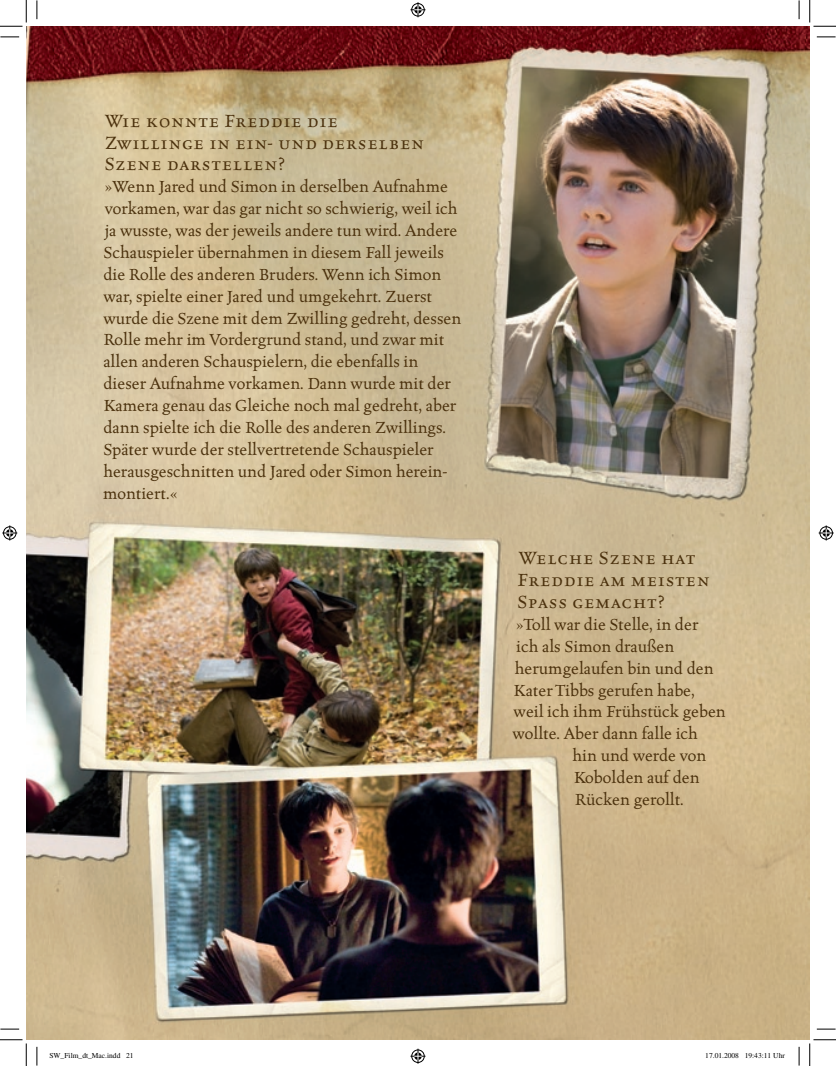
<style>
.page{position:relative;width:836px;height:1066px;background:#fff}
.page>*{position:absolute;margin:0;border:0;box-sizing:border-box;transform-origin:0 0}
.t1{font:20px/21.9px "Celestia Antiqua Std";letter-spacing:.03em;color:#4a300c}
.t2{font:18.12px/21.9px "Celestia Antiqua Std";letter-spacing:-.005em;color:#4a300c}
.t3{font:7.5px "Times";color:#000}
</style>
<div class="page">
<img style="left:26px;top:26px;width:783px;height:1014px">
<svg style="left:0;top:36px;width:19px;height:2px"></svg>
<svg style="left:816px;top:36px;width:19px;height:2px"></svg>
<svg style="left:0;top:1028px;width:19px;height:2px"></svg>
<svg style="left:816px;top:1028px;width:19px;height:2px"></svg>
<svg style="left:36px;top:0;width:2px;height:19px"></svg>
<svg style="left:36px;top:1047px;width:2px;height:18px"></svg>
<svg style="left:798px;top:0;width:1px;height:19px"></svg>
<svg style="left:798px;top:1047px;width:1px;height:18px"></svg>
<svg style="left:0;top:0;width:27px;height:27px"></svg>
<svg style="left:0;top:1039px;width:27px;height:27px"></svg>
<svg style="left:809px;top:0;width:27px;height:27px"></svg>
<svg style="left:809px;top:1039px;width:27px;height:27px"></svg>
<svg style="left:410px;top:2px;width:15px;height:15px"></svg>
<svg style="left:410px;top:1049px;width:15px;height:15px"></svg>
<svg style="left:2px;top:525px;width:15px;height:15px"></svg>
<svg style="left:818px;top:525px;width:15px;height:15px"></svg>
<p class="t1" style="left:105px;top:110px;width:321px">Wie konnte Freddie die<br>Zwillinge in ein- und derselben<br>Szene darstellen?</p>
<p class="t2" style="left:103px;top:176px;width:359px">»Wenn Jared und Simon in derselben Aufnahme vorkamen, war das gar nicht so schwierig, weil ich ja wusste, was der jeweils andere tun wird. Andere Schauspieler übernahmen in diesem Fall jeweils die Rolle des anderen Bruders. Wenn ich Simon war, spielte einer Jared und umgekehrt. Zuerst wurde die Szene mit dem Zwilling gedreht, dessen Rolle mehr im Vordergrund stand, und zwar mit allen anderen Schauspielern, die ebenfalls in dieser Aufnahme vorkamen. Dann wurde mit der Kamera genau das Gleiche noch mal gedreht, aber dann spielte ich die Rolle des anderen Zwillings.<br>Später wurde der stellvertretende Schauspieler herausgeschnitten und Jared oder Simon herein&shy;montiert.«</p>
<p class="t1" style="left:517px;top:548px;width:194px">Welche Szene hat<br>Freddie am meisten<br>Spass gemacht?</p>
<p class="t2" style="left:512px;top:614px;width:215px">»Toll war die Stelle, in der<br>ich als Simon draußen herumgelaufen bin und den<br>Kater Tibbs gerufen habe, weil ich ihm Frühstück geben wollte. Aber dann falle ich</p>
<p class="t2" style="left:572px;top:745px;width:135px">hin und werde von<br>Kobolden auf den<br>Rücken gerollt.</p>
<p class="t3" style="left:49px;top:1051px;width:86px">SW_Film_dt_Mac.indd 21</p>
<p class="t3" style="left:705px;top:1051px;width:81px">17.01.2008 19:43:11 Uhr</p>
</div>
